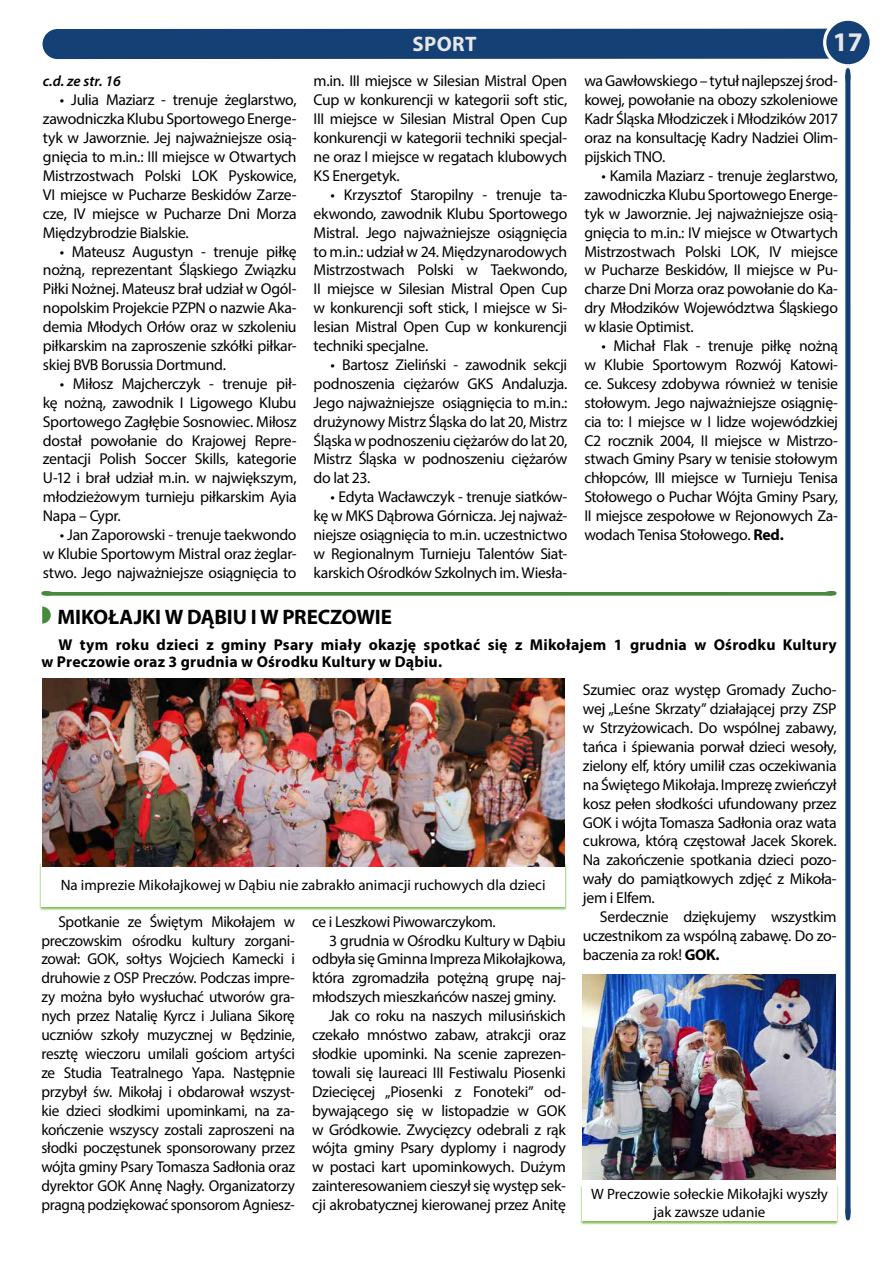
<style>
.page{position:relative;width:893px;height:1263px;background:#fff}
.page>*{position:absolute;margin:0;border:0;box-sizing:border-box;transform-origin:0 0}
.t1{font:700 27px "Myriad Pro";color:#e6e7e8}
.t2{font:700 21px "Myriad Pro";letter-spacing:-.005em;color:#000}
.t3{font:700 21px "Myriad Pro";letter-spacing:.02em;color:#e6e7e8}
.t4{font:15.75px/18.9px "Myriad Pro";letter-spacing:-.02em;color:#000;text-align:justify}
.t5{font:700 15.75px/17.2px "Myriad Pro";letter-spacing:.015em;color:#000}
.t6{font:15px/18px "Myriad Pro";color:#000;text-align:center}
.t7{font:italic 600 15px "Myriad Pro";color:#000}
.s1{font-weight:700}
</style>
<div class="page">
<div style="left:61px;top:29px;width:768px;height:30px;background:#144075"></div>
<div style="left:43px;top:29px;width:29px;height:30px;background:#144075;border-radius:50%"></div>
<div style="left:823px;top:18px;width:50px;height:49px;border:7px solid #fff;border-radius:50%"></div>
<div style="left:826px;top:21px;width:44px;height:43px;background:#144075;border-radius:50%"></div>
<svg style="left:845px;top:68px;width:5px;height:1152px;background:#234e7f"></svg>
<svg style="left:41px;top:592px;width:795px;height:4px;background:#55934f"></svg>
<svg style="left:42px;top:607px;width:9px;height:17px"></svg>
<img style="left:582px;top:975px;width:253px;height:204px">
<div style="left:580px;top:1185px;width:259px;height:39px;background:#56aa1e;opacity:.75"></div>
<div style="left:582px;top:1185px;width:254px;height:35px;background:#fff"></div>
<div style="left:39px;top:862px;width:528px;height:48px;background:#56aa1e;opacity:.75"></div>
<div style="left:41px;top:862px;width:524px;height:44px;background:#fff"></div>
<img style="left:42px;top:679px;width:523px;height:187px">
<p class="t7" style="left:43px;top:72px;width:79px">c.d. ze str. 16</p>
<p class="t4" style="left:43px;top:90px;width:255px;text-indent:17px">• Julia Maziarz - trenuje żeglarstwo, zawodniczka Klubu Sportowego Energe&shy;tyk w Jaworznie. Jej najważniejsze osią&shy;gnięcia to m.in.: III miejsce w Otwartych Mistrzostwach Polski LOK Pyskowice, VI miejsce w Pucharze Beskidów Zarze&shy;cze, IV miejsce w Pucharze Dni Morza Międzybrodzie Bialskie.</p>
<p class="t4" style="left:43px;top:242px;width:255px;text-indent:17px">• Mateusz Augustyn - trenuje piłkę nożną, reprezentant Śląskiego Związku Piłki Nożnej. Mateusz brał udział w Ogól&shy;nopolskim Projekcie PZPN o nazwie Aka&shy;demia Młodych Orłów oraz w szkoleniu piłkarskim na zaproszenie szkółki piłkar&shy;skiej BVB Borussia Dortmund.</p>
<p class="t4" style="left:43px;top:374px;width:255px;text-indent:17px">• Miłosz Majcherczyk - trenuje pił&shy;kę nożną, zawodnik I Ligowego Klubu Sportowego Zagłębie Sosnowiec. Miłosz dostał powołanie do Krajowej Repre&shy;zentacji Polish Soccer Skills, kategorie U-12 i brał udział m.in. w największym, młodzieżowym turnieju piłkarskim Ayia Napa – Cypr.</p>
<p class="t4" style="left:43px;top:525px;width:255px;text-indent:17px">• Jan Zaporowski - trenuje taekwondo w Klubie Sportowym Mistral oraz żeglar&shy;stwo. Jego najważniejsze osiągnięcia to</p>
<h2 class="t3" style="left:412px;top:30px;width:66px">SPORT</h2>
<h1 class="t1" style="left:833px;top:25px;width:31px">17</h1>
<p class="t4" style="left:314px;top:71px;width:255px">m.in. III miejsce w Silesian Mistral Open Cup w konkurencji w kategorii soft stic, III miejsce w Silesian Mistral Open Cup konkurencji w kategorii techniki specjal&shy;ne oraz I miejsce w regatach klubowych KS Energetyk.</p>
<p class="t4" style="left:314px;top:185px;width:255px;text-indent:17px">• Krzysztof Staropilny - trenuje ta&shy;ekwondo, zawodnik Klubu Sportowego Mistral. Jego najważniejsze osiągnięcia to m.in.: udział w 24. Międzynarodowych Mistrzostwach Polski w Taekwondo, II miejsce w Silesian Mistral Open Cup w konkurencji soft stick, I miejsce w Si&shy;lesian Mistral Open Cup w konkurencji techniki specjalne.</p>
<p class="t4" style="left:314px;top:355px;width:255px;text-indent:17px">• Bartosz Zieliński - zawodnik sekcji podnoszenia ciężarów GKS Andaluzja.<br>Jego najważniejsze osiągnięcia to m.in.: drużynowy Mistrz Śląska do lat 20, Mistrz Śląska w podnoszeniu ciężarów do lat 20, Mistrz Śląska w podnoszeniu ciężarów do lat 23.</p>
<p class="t4" style="left:314px;top:487px;width:255px;text-indent:17px">• Edyta Wacławczyk - trenuje siatków&shy;kę w MKS Dąbrowa Górnicza. Jej najważ&shy;niejsze osiągnięcia to m.in. uczestnictwo w Regionalnym Turnieju Talentów Siat&shy;karskich Ośrodków Szkolnych im. Wiesła-</p>
<p class="t4" style="left:584px;top:71px;width:255px">wa Gawłowskiego – tytuł najlepszej środ&shy;kowej, powołanie na obozy szkoleniowe Kadr Śląska Młodziczek i Młodzików 2017 oraz na konsultację Kadry Nadziei Olim&shy;pijskich TNO.</p>
<p class="t4" style="left:584px;top:166px;width:255px;text-indent:17px">• Kamila Maziarz - trenuje żeglarstwo, zawodniczka Klubu Sportowego Energe&shy;tyk w Jaworznie. Jej najważniejsze osią&shy;gnięcia to m.in.: IV miejsce w Otwartych Mistrzostwach Polski LOK, IV miejsce w Pucharze Beskidów, II miejsce w Pu&shy;charze Dni Morza oraz powołanie do Ka&shy;dry Młodzików Województwa Śląskiego w klasie Optimist.</p>
<p class="t4" style="left:584px;top:336px;width:255px;text-indent:17px">• Michał Flak - trenuje piłkę nożną w Klubie Sportowym Rozwój Katowi&shy;ce. Sukcesy zdobywa również w tenisie stołowym. Jego najważniejsze osiągnię&shy;cia to: I miejsce w I lidze wojewódzkiej C2 rocznik 2004, II miejsce w Mistrzo&shy;stwach Gminy Psary w tenisie stołowym chłopców, III miejsce w Turnieju Tenisa Stołowego o Puchar Wójta Gminy Psary, II miejsce zespołowe w Rejonowych Za&shy;wodach Tenisa Stołowego. <span class="s1">Red.</span></p>
<h2 class="t2" style="left:57px;top:603px;width:336px">MIKOŁAJKI W DĄBIU I W PRECZOWIE</h2>
<p class="t5" style="left:41px;top:635px;width:797px;text-indent:17px">W tym roku dzieci z gminy Psary miały okazję spotkać się z Mikołajem 1 grudnia w Ośrodku Kultury w Preczowie oraz 3 grudnia w Ośrodku Kultury w Dąbiu.</p>
<p class="t6" style="left:61px;top:875px;width:486px">Na imprezie Mikołajkowej w Dąbiu nie zabrakło animacji ruchowych dla dzieci</p>
<p class="t4" style="left:41px;top:912px;width:255px;text-indent:17px">Spotkanie ze Świętym Mikołajem w preczowskim ośrodku kultury zorgani&shy;zował: GOK, sołtys Wojciech Kamecki i druhowie z OSP Preczów. Podczas impre&shy;zy można było wysłuchać utworów gra&shy;nych przez Natalię Kyrcz i Juliana Sikorę uczniów szkoły muzycznej w Będzinie, resztę wieczoru umilali gościom artyści ze Studia Teatralnego Yapa. Następnie przybył św. Mikołaj i obdarował wszyst&shy;kie dzieci słodkimi upominkami, na za&shy;kończenie wszyscy zostali zaproszeni na słodki poczęstunek sponsorowany przez wójta gminy Psary Tomasza Sadłonia oraz dyrektor GOK Annę Nagły. Organizatorzy pragną podziękować sponsorom Agniesz-</p>
<p class="t4" style="left:312px;top:912px;width:185px">ce i Leszkowi Piwowarczykom.</p>
<p class="t4" style="left:329px;top:930px;width:238px">3 grudnia w Ośrodku Kultury w Dąbiu</p>
<p class="t4" style="left:312px;top:949px;width:255px">odbyła się Gminna Impreza Mikołajkowa,</p>
<p class="t4" style="left:312px;top:968px;width:255px">która zgromadziła potężną grupę naj-</p>
<p class="t4" style="left:312px;top:987px;width:246px">młodszych mieszkańców naszej gminy.</p>
<p class="t4" style="left:329px;top:1006px;width:238px">Jak co roku na naszych milusińskich</p>
<p class="t4" style="left:312px;top:1025px;width:255px">czekało mnóstwo zabaw, atrakcji oraz</p>
<p class="t4" style="left:312px;top:1044px;width:255px">słodkie upominki. Na scenie zaprezen-</p>
<p class="t4" style="left:312px;top:1063px;width:255px">towali się laureaci III Festiwalu Piosenki</p>
<p class="t4" style="left:312px;top:1082px;width:255px">Dziecięcej „Piosenki z Fonoteki” od-</p>
<p class="t4" style="left:312px;top:1101px;width:255px">bywającego się w listopadzie w GOK</p>
<p class="t4" style="left:312px;top:1119px;width:255px">w Gródkowie. Zwycięzcy odebrali z rąk</p>
<p class="t4" style="left:312px;top:1138px;width:255px">wójta gminy Psary dyplomy i nagrody</p>
<p class="t4" style="left:312px;top:1157px;width:255px">w postaci kart upominkowych. Dużym</p>
<p class="t4" style="left:312px;top:1176px;width:255px">zainteresowaniem cieszył się występ sek-</p>
<p class="t4" style="left:312px;top:1195px;width:255px">cji akrobatycznej kierowanej przez Anitę</p>
<p class="t4" style="left:583px;top:680px;width:255px">Szumiec oraz występ Gromady Zucho&shy;wej „Leśne Skrzaty” działającej przy ZSP w Strzyżowicach. Do wspólnej zabawy, tańca i śpiewania porwał dzieci wesoły, zielony elf, który umilił czas oczekiwania na Świętego Mikołaja. Imprezę zwieńczył kosz pełen słodkości ufundowany przez GOK i wójta Tomasza Sadłonia oraz wata cukrowa, którą częstował Jacek Skorek.<br>Na zakończenie spotkania dzieci pozo&shy;wały do pamiątkowych zdjęć z Mikoła&shy;jem i Elfem.</p>
<p class="t4" style="left:583px;top:907px;width:255px;text-indent:17px">Serdecznie dziękujemy wszystkim uczestnikom za wspólną zabawę. Do zo&shy;baczenia za rok! <span class="s1">GOK.</span></p>
<p class="t6" style="left:591px;top:1185px;width:238px">W Preczowie sołeckie Mikołajki wyszły jak zawsze udanie</p>
</div>
